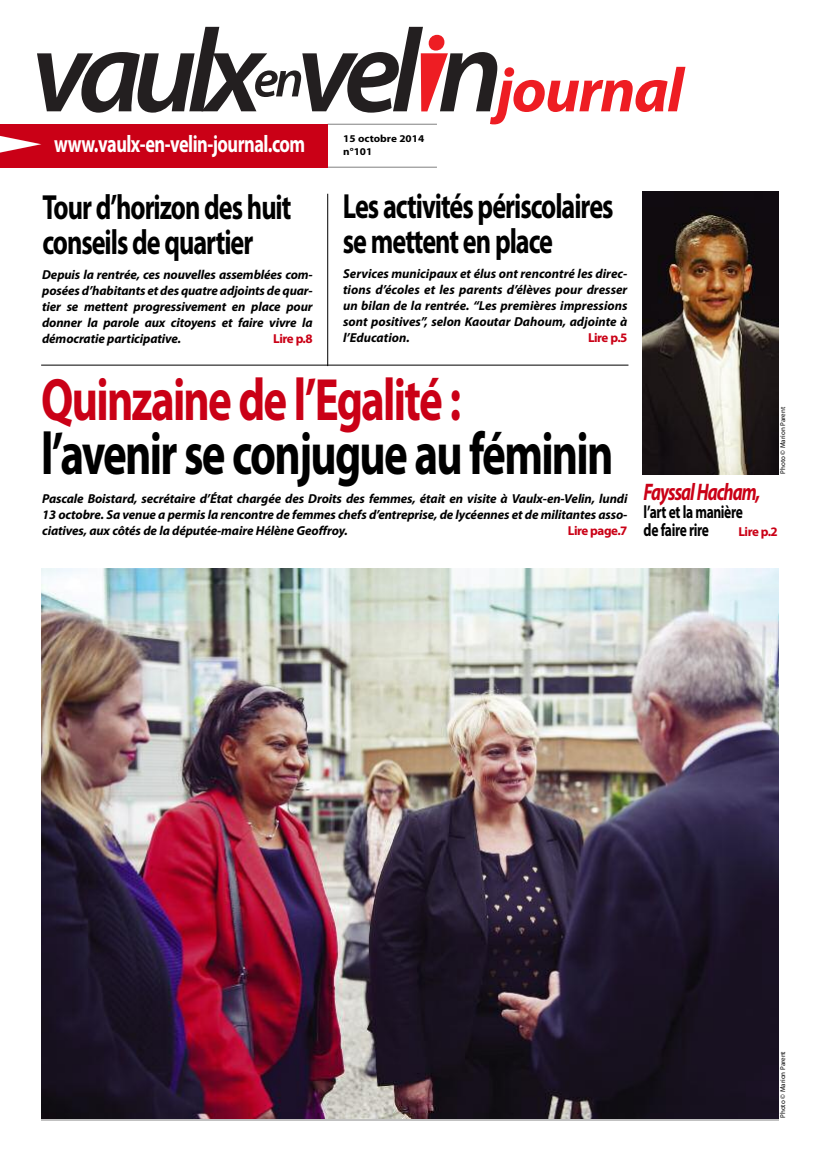
<style>
.page{position:relative;width:820px;height:1163px;background:#fff}
.page>*{position:absolute;margin:0;border:0;box-sizing:border-box;transform-origin:0 0}
.t1{font:700 60px "Myriad Pro";letter-spacing:-.04em;color:#000;scale:.75 1}
.t2{font:700 60px "Myriad Pro";letter-spacing:-.04em;color:#ca0016;scale:.75 1}
.t3{font:700 35px/35px "Myriad Pro";letter-spacing:-.04em;color:#000;scale:.75 1}
.t4{font:700 24px "Myriad Pro";letter-spacing:-.03em;color:#fff;scale:.76 1}
.t5{font:italic 700 24px "Myriad Pro";letter-spacing:-.055em;color:#ca0016;scale:.75 1}
.t6{font:700 18px/18px "Myriad Pro";letter-spacing:-.03em;color:#000;scale:.75 1}
.t7{font:italic 700 13px/16px "Myriad Pro";letter-spacing:-.01em;color:#000;text-align:justify}
.t8{font:700 13px "Myriad Pro";letter-spacing:-.035em;color:#ca0016}
.t9{font:700 10.4px "Myriad Pro";color:#000;scale:1.08 1}
.t10{font:7px "Myriad Pro";color:#000}
</style>
<div class="page">
<hr style="left:327px;top:124px;width:110px;height:1px;background:#808080">
<hr style="left:327px;top:167px;width:110px;height:1px;background:#808080">
<div style="left:0;top:124px;width:327px;height:43px;background:#ca0016"></div>
<hr style="left:41px;top:364px;width:587px;height:1px;background:#000">
<hr style="left:327px;top:194px;width:1px;height:172px;background:#000">
<img style="left:41px;top:568px;width:737px;height:550px">
<img style="left:642px;top:192px;width:136px;height:283px">
<svg style="left:37px;top:27px;width:648px;height:97px"></svg>
<h3 class="t4" style="left:54px;top:135px;width:332px">www.vaulx-en-velin-journal.com</h3>
<h2 class="t3" style="left:42px;top:193px;width:333px">Tour d’horizon des huit conseils de quartier</h2>
<p class="t7" style="left:42px;top:267px;width:272px">Depuis la rentrée, ces nouvelles assemblées com&shy;posées d’habitants et des quatre adjoints de quar&shy;tier se mettent progressivement en place pour donner la parole aux citoyens et faire vivre la démocratie participative.</p>
<p class="t8" style="left:273px;top:333px;width:41px">Lire p.8</p>
<p class="t9" style="left:343px;top:135px;width:76px">15 octobre 2014</p>
<p class="t9" style="left:343px;top:148px;width:28px">n°101</p>
<h2 class="t3" style="left:343px;top:191px;width:362px">Les activités périscolaires se mettent en place</h2>
<p class="t7" style="left:343px;top:267px;width:286px">Services municipaux et élus ont rencontré les direc&shy;tions d’écoles et les parents d’élèves pour dresser un bilan de la rentrée. “Les premières impressions sont positives”, selon Kaoutar Dahoum, adjointe à l’Education.</p>
<p class="t8" style="left:587px;top:333px;width:41px">Lire p.5</p>
<h1 class="t2" style="left:41px;top:377px;width:561px">Quinzaine de l’Egalité :</h1>
<h1 class="t1" style="left:41px;top:431px;width:764px">l’avenir se conjugue au féminin</h1>
<p class="t7" style="left:42px;top:492px;width:586px">Pascale Boistard, secrétaire d’État chargée des Droits des femmes, était en visite à Vaulx-en-Velin, lundi 13 octobre. Sa venue a permis la rencontre de femmes chefs d’entreprise, de lycéennes et de militantes asso&shy;ciatives, aux côtés de la députée-maire Hélène Geoffroy.</p>
<p class="t8" style="left:567px;top:526px;width:61px">Lire page.7</p>
<p class="t10" style="left:779px;top:474px;width:68px;rotate:-90deg">Photo © Marion Parent</p>
<h3 class="t5" style="left:643px;top:482px;width:157px">FayssalHacham,</h3>
<h3 class="t6" style="left:643px;top:504px;width:134px">l’art et la manière de faire rire</h3>
<p class="t8" style="left:738px;top:526px;width:41px">Lire p.2</p>
<p class="t10" style="left:779px;top:1117px;width:68px;rotate:-90deg">Photo © Marion Parent</p>
</div>
